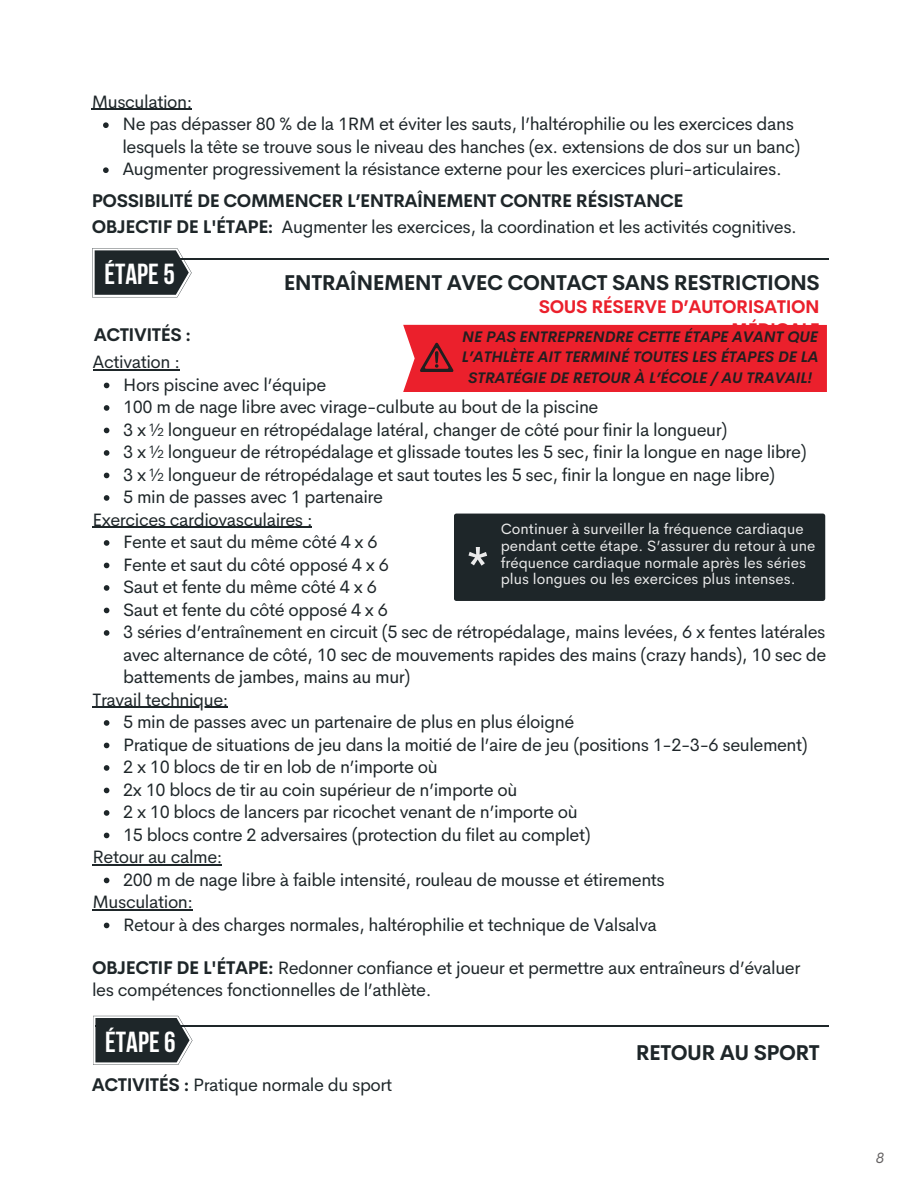
<style>
.page{position:relative;width:918px;height:1188px;background:#fff}
.page>*{position:absolute;margin:0;border:0;box-sizing:border-box;transform-origin:0 0}
.t1{font:700 28.95px "Bebas Neue";color:#fff}
.t2{font:700 21px "Cerebri Sans";letter-spacing:-.025em;color:#1e2629}
.t3{font:18px/22.5px "Cerebri Sans";letter-spacing:-.025em;color:#1e2629}
.t4{font:700 18px "Cerebri Sans";letter-spacing:-.025em;color:#1e2629}
.t5{font:700 18px/22.5px "Cerebri Sans";letter-spacing:-.025em;color:#eb202c;text-align:right}
.t6{font:15px/16.8px "Cerebri Sans";color:#ebebeb}
.t7{font:italic 700 15px/20.1px "Cerebri Sans";color:#221e1f;text-align:center}
.t8{font:italic 15px "Cerebri Sans";color:#221e1f}
.s1{font-weight:700}
</style>
<div class="page">
<hr style="left:92px;top:109px;width:100px;height:1px;background:#1e2629">
<svg style="left:103px;top:122px;width:6px;height:6px"></svg>
<svg style="left:103px;top:167px;width:6px;height:6px"></svg>
<div style="left:403px;top:325px;width:424px;height:67px;background:#eb202c"></div>
<svg style="left:92px;top:248px;width:100px;height:49px;background:#484f51"></svg>
<hr style="left:95px;top:258px;width:733px;height:1px;background:#1e2629">
<hr style="left:93px;top:369px;width:87px;height:1px;background:#1e2629">
<svg style="left:104px;top:383px;width:5px;height:5px"></svg>
<svg style="left:104px;top:405px;width:5px;height:6px"></svg>
<svg style="left:104px;top:428px;width:5px;height:5px"></svg>
<svg style="left:104px;top:450px;width:5px;height:6px"></svg>
<svg style="left:104px;top:473px;width:5px;height:5px"></svg>
<svg style="left:104px;top:495px;width:5px;height:6px"></svg>
<hr style="left:93px;top:527px;width:219px;height:1px;background:#1e2629">
<svg style="left:104px;top:540px;width:5px;height:6px"></svg>
<svg style="left:104px;top:563px;width:5px;height:5px"></svg>
<svg style="left:104px;top:585px;width:5px;height:6px"></svg>
<svg style="left:104px;top:608px;width:5px;height:5px"></svg>
<svg style="left:104px;top:630px;width:5px;height:6px"></svg>
<hr style="left:93px;top:707px;width:135px;height:1px;background:#1e2629">
<svg style="left:104px;top:720px;width:5px;height:6px"></svg>
<svg style="left:104px;top:743px;width:5px;height:5px"></svg>
<svg style="left:104px;top:765px;width:5px;height:6px"></svg>
<svg style="left:104px;top:788px;width:5px;height:5px"></svg>
<svg style="left:104px;top:810px;width:5px;height:6px"></svg>
<svg style="left:104px;top:833px;width:5px;height:5px"></svg>
<hr style="left:93px;top:864px;width:129px;height:1px;background:#1e2629">
<svg style="left:104px;top:878px;width:5px;height:5px"></svg>
<hr style="left:93px;top:909px;width:100px;height:1px;background:#1e2629">
<svg style="left:104px;top:923px;width:5px;height:5px"></svg>
<svg style="left:93px;top:1016px;width:99px;height:49px;background:#464d4f"></svg>
<hr style="left:96px;top:1026px;width:733px;height:1px;background:#1e2629">
<div style="left:454px;top:514px;width:371px;height:87px;background:#1e2629;border-radius:2px"></div>
<svg style="left:468px;top:547px;width:19px;height:19px"></svg>
<h4 class="t3" style="left:92px;top:90px;width:102px">Musculation:</h4>
<p class="t3" style="left:122px;top:113px;width:680px">Ne pas dépasser 80 % de la 1RM et éviter les sauts, l’haltérophilie ou les exercices dans lesquels la tête se trouve sous le niveau des hanches (ex. extensions de dos sur un banc)</p>
<p class="t3" style="left:122px;top:158px;width:661px">Augmenter progressivement la résistance externe pour les exercices pluri-articulaires.</p>
<h3 class="t3" style="left:92px;top:216px;width:707px"><span class="s1">OBJECTIF DE L'ÉTAPE:</span> Augmenter les exercices, la coordination et les activités cognitives.</h3>
<h1 class="t4" style="left:92px;top:189px;width:593px">POSSIBILITÉ DE COMMENCER L’ENTRAÎNEMENT CONTRE RÉSISTANCE</h1>
<p class="t1" style="left:105px;top:262px;width:72px">ÉTAPE5</p>
<h2 class="t2" style="left:284px;top:269px;width:538px">ENTRAÎNEMENT AVEC CONTACT SANS RESTRICTIONS</h2>
<h3 class="t5" style="left:539px;top:296px;width:282px">SOUS RÉSERVE D’AUTORISATION<br>MÉDICALE</h3>
<p class="t4" style="left:94px;top:323px;width:99px">ACTIVITÉS :</p>
<h3 class="t7" style="left:462px;top:327px;width:358px">NE PAS ENTREPRENDRE CETTE ÉTAPE AVANT QUE<br>L’ATHLÈTE AIT TERMINÉ TOUTES LES ÉTAPES DE LA<br>STRATÉGIE DE RETOUR À L’ÉCOLE / AU TRAVAIL!</h3>
<h5 class="t3" style="left:93px;top:350px;width:89px">Activation :</h5>
<h4 class="t3" style="left:123px;top:373px;width:205px">Hors piscine avec l’équipe</h4>
<p class="t3" style="left:123px;top:395px;width:477px">100 m de nage libre avec virage-culbute au bout de la piscine</p>
<p class="t3" style="left:123px;top:418px;width:606px">3 x ½ longueur en rétropédalage latéral, changer de côté pour finir la longueur)</p>
<p class="t3" style="left:123px;top:440px;width:685px">3 x ½ longueur de rétropédalage et glissade toutes les 5 sec, finir la longue en nage libre)</p>
<p class="t3" style="left:123px;top:463px;width:654px">3 x ½ longueur de rétropédalage et saut toutes les 5 sec, finir la longue en nage libre)</p>
<p class="t3" style="left:123px;top:485px;width:261px">5 min de passes avec 1 partenaire</p>
<p class="t3" style="left:93px;top:508px;width:222px">Exercices cardiovasculaires :</p>
<h4 class="t3" style="left:123px;top:530px;width:256px">Fente et saut du même côté 4 x 6</h4>
<p class="t3" style="left:123px;top:553px;width:267px">Fente et saut du côté opposé 4 x 6</p>
<p class="t3" style="left:123px;top:575px;width:255px">Saut et fente du même côté 4 x 6</p>
<p class="t3" style="left:123px;top:598px;width:266px">Saut et fente du côté opposé 4 x 6</p>
<p class="t3" style="left:123px;top:620px;width:705px;text-align:justify">3 séries d’entraînement en circuit (5 sec de rétropédalage, mains levées, 6 x fentes latérales avec alternance de côté, 10 sec de mouvements rapides des mains (crazy hands), 10 sec de battements de jambes, mains au mur)</p>
<p class="t3" style="left:93px;top:688px;width:137px">Travail technique:</p>
<h4 class="t3" style="left:123px;top:710px;width:453px">5 min de passes avec un partenaire de plus en plus éloigné</h4>
<p class="t3" style="left:123px;top:733px;width:686px">Pratique de situations de jeu dans la moitié de l’aire de jeu (positions 1-2-3-6 seulement)</p>
<p class="t3" style="left:123px;top:755px;width:316px">2 x 10 blocs de tir en lob de n’importe où</p>
<p class="t3" style="left:123px;top:778px;width:396px">2x 10 blocs de tir au coin supérieur de n’importe où</p>
<p class="t3" style="left:123px;top:800px;width:456px">2 x 10 blocs de lancers par ricochet venant de n’importe où</p>
<p class="t3" style="left:123px;top:823px;width:469px">15 blocs contre 2 adversaires (protection du filet au complet)</p>
<p class="t3" style="left:93px;top:845px;width:131px">Retour au calme:</p>
<h4 class="t3" style="left:123px;top:868px;width:543px">200 m de nage libre à faible intensité, rouleau de mousse et étirements</h4>
<p class="t3" style="left:93px;top:890px;width:102px">Musculation:</p>
<h4 class="t3" style="left:123px;top:913px;width:535px">Retour à des charges normales, haltérophilie et technique de Valsalva</h4>
<p class="t3" style="left:92px;top:956px;width:710px"><span class="s1">OBJECTIF DE L'ÉTAPE:</span> Redonner confiance et joueur et permettre aux entraîneurs d’évaluer les compétences fonctionnelles de l’athlète.</p>
<h1 class="t6" style="left:501px;top:520px;width:316px">Continuer à surveiller la fréquence cardiaque pendant cette étape. S’assurer du retour à une fréquence cardiaque normale après les séries plus longues ou les exercices plus intenses.</h1>
<h4 class="t1" style="left:105px;top:1030px;width:72px">ÉTAPE6</h4>
<p class="t3" style="left:92px;top:1073px;width:302px"><span class="s1">ACTIVITÉS :</span> Pratique normale du sport</p>
<p class="t2" style="left:636px;top:1039px;width:186px">RETOUR AU SPORT</p>
<p class="t8" style="left:876px;top:1148px;width:10px">8</p>
</div>
